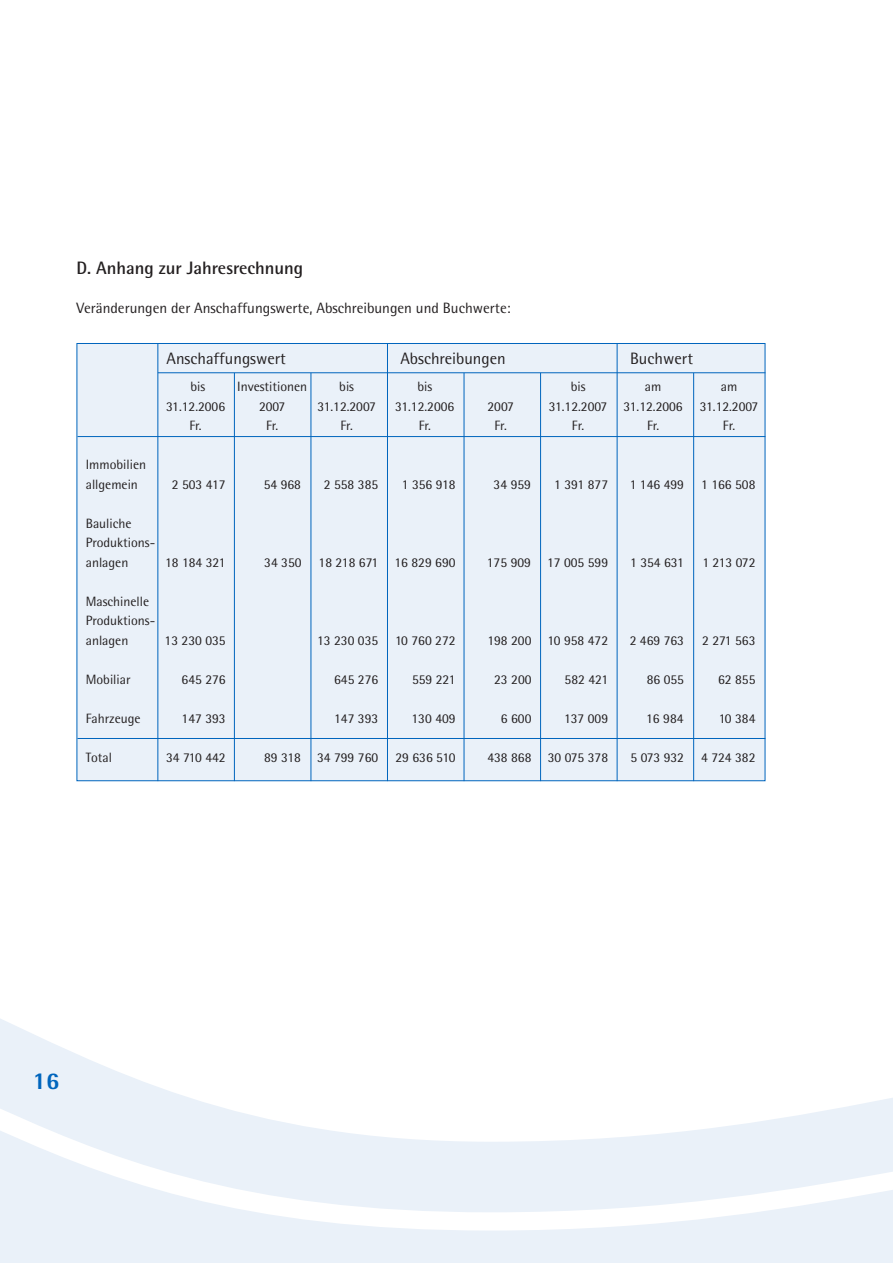
<style>
.page{position:relative;width:893px;height:1263px;background:#fff}
.page>*{position:absolute;margin:0;border:0;box-sizing:border-box;transform-origin:0 0}
.t1{font:800 24px "Rotis Semi Sans";color:#0065bd}
.t2{font:700 18px "Rotis Semi Sans";color:#231f20}
.t3{font:16.5px "Rotis Semi Sans";color:#231f20}
.t4{font:15px "Rotis Semi Sans";color:#231f20}
.t5{font:13.5px/19.5px "Rotis Semi Sans";color:#231f20}
</style>
<div class="page">
<svg style="left:0;top:1019px;width:893px;height:101px"></svg>
<svg style="left:0;top:1120px;width:893px;height:143px;fill:#eaf1f9"></svg>
<div style="left:77px;top:344px;width:688px;height:436px;background:#eaf1f9"></div>
<hr style="left:157px;top:343px;width:1px;height:438px;background:#0065bd">
<hr style="left:234px;top:373px;width:1px;height:408px;background:#0065bd">
<hr style="left:311px;top:373px;width:1px;height:408px;background:#0065bd">
<hr style="left:387px;top:343px;width:1px;height:438px;background:#0065bd">
<hr style="left:464px;top:373px;width:1px;height:408px;background:#0065bd">
<hr style="left:540px;top:373px;width:1px;height:408px;background:#0065bd">
<hr style="left:617px;top:343px;width:1px;height:438px;background:#0065bd">
<hr style="left:693px;top:373px;width:1px;height:408px;background:#0065bd">
<hr style="left:158px;top:372px;width:607px;height:1px;background:#0065bd">
<hr style="left:77px;top:436px;width:688px;height:1px;background:#0065bd">
<hr style="left:77px;top:738px;width:688px;height:1px;background:#0065bd">
<h2 class="t2" style="left:77px;top:262px;width:228px">D. Anhang zur Jahresrechnung</h2>
<p class="t4" style="left:77px;top:303px;width:436px">Veränderungen der Anschaffungswerte, Abschreibungen und Buchwerte:</p>
<p class="t3" style="left:167px;top:353px;width:121px">Anschaffungswert</p>
<p class="t3" style="left:400px;top:353px;width:107px">Abschreibungen</p>
<p class="t3" style="left:630px;top:353px;width:64px">Buchwert</p>
<p class="t5" style="left:190px;top:378px;width:16px">bis</p>
<p class="t5" style="left:237px;top:378px;width:71px">Investitionen</p>
<p class="t5" style="left:339px;top:378px;width:16px">bis</p>
<p class="t5" style="left:417px;top:378px;width:16px">bis</p>
<p class="t5" style="left:571px;top:378px;width:16px">bis</p>
<p class="t5" style="left:645px;top:378px;width:18px">am</p>
<p class="t5" style="left:721px;top:378px;width:18px">am</p>
<p class="t5" style="left:166px;top:398px;width:61px">31.12.2006</p>
<p class="t5" style="left:259px;top:398px;width:28px">2007</p>
<p class="t5" style="left:317px;top:398px;width:60px">31.12.2007</p>
<p class="t5" style="left:395px;top:398px;width:61px">31.12.2006</p>
<p class="t5" style="left:487px;top:398px;width:28px">2007</p>
<p class="t5" style="left:549px;top:398px;width:135px">31.12.2007 31.12.2006</p>
<p class="t5" style="left:700px;top:398px;width:60px">31.12.2007</p>
<p class="t5" style="left:189px;top:417px;width:14px">Fr.</p>
<p class="t5" style="left:266px;top:417px;width:14px">Fr.</p>
<p class="t5" style="left:341px;top:417px;width:14px">Fr.</p>
<p class="t5" style="left:419px;top:417px;width:14px">Fr.</p>
<p class="t5" style="left:495px;top:417px;width:14px">Fr.</p>
<p class="t5" style="left:572px;top:417px;width:14px">Fr.</p>
<p class="t5" style="left:647px;top:417px;width:14px">Fr.</p>
<p class="t5" style="left:723px;top:417px;width:14px">Fr.</p>
<p class="t5" style="left:86px;top:456px;width:62px">Immobilien allgemein</p>
<p class="t5" style="left:172px;top:476px;width:55px">2 503 417</p>
<p class="t5" style="left:264px;top:476px;width:39px">54 968</p>
<p class="t5" style="left:324px;top:476px;width:56px">2 558 385</p>
<p class="t5" style="left:402px;top:476px;width:55px">1 356 918</p>
<p class="t5" style="left:494px;top:476px;width:39px">34 959</p>
<p class="t5" style="left:554px;top:476px;width:55px">1 391 877</p>
<p class="t5" style="left:630px;top:476px;width:56px">1 146 499</p>
<p class="t5" style="left:701px;top:476px;width:56px">1 166 508</p>
<p class="t5" style="left:86px;top:515px;width:71px">Bauliche<br>Produktions&shy;anlagen</p>
<p class="t5" style="left:86px;top:593px;width:71px">Maschinelle<br>Produktions&shy;anlagen</p>
<p class="t5" style="left:165px;top:554px;width:62px">18 184 321</p>
<p class="t5" style="left:264px;top:554px;width:39px">34 350</p>
<p class="t5" style="left:319px;top:554px;width:138px">18 218 671 16 829 690</p>
<p class="t5" style="left:487px;top:554px;width:123px">175 909 17 005 599</p>
<p class="t5" style="left:630px;top:554px;width:55px">1 354 631</p>
<p class="t5" style="left:702px;top:554px;width:55px">1 213 072</p>
<p class="t5" style="left:165px;top:632px;width:63px">13 230 035</p>
<p class="t5" style="left:317px;top:632px;width:140px">13 230 035 10 760 272</p>
<p class="t5" style="left:487px;top:632px;width:122px">198 200 10 958 472</p>
<p class="t5" style="left:630px;top:632px;width:56px">2 469 763</p>
<p class="t5" style="left:702px;top:632px;width:55px">2 271 563</p>
<p class="t5" style="left:86px;top:671px;width:46px">Mobiliar</p>
<p class="t5" style="left:182px;top:671px;width:46px">645 276</p>
<p class="t5" style="left:334px;top:671px;width:46px">645 276</p>
<p class="t5" style="left:412px;top:671px;width:45px">559 221</p>
<p class="t5" style="left:494px;top:671px;width:39px">23 200</p>
<p class="t5" style="left:565px;top:671px;width:45px">582 421</p>
<p class="t5" style="left:647px;top:671px;width:39px">86 055</p>
<p class="t5" style="left:718px;top:671px;width:39px">62 855</p>
<p class="t5" style="left:86px;top:710px;width:56px">Fahrzeuge</p>
<p class="t5" style="left:182px;top:710px;width:46px">147 393</p>
<p class="t5" style="left:334px;top:710px;width:46px">147 393</p>
<p class="t5" style="left:412px;top:710px;width:46px">130 409</p>
<p class="t5" style="left:501px;top:710px;width:32px">6 600</p>
<p class="t5" style="left:564px;top:710px;width:46px">137 009</p>
<p class="t5" style="left:646px;top:710px;width:39px">16 984</p>
<p class="t5" style="left:719px;top:710px;width:38px">10 384</p>
<p class="t5" style="left:86px;top:749px;width:28px">Total</p>
<p class="t5" style="left:166px;top:749px;width:61px">34 710 442</p>
<p class="t5" style="left:264px;top:749px;width:115px">89 318 34 799 760</p>
<p class="t5" style="left:395px;top:749px;width:62px">29 636 510</p>
<p class="t5" style="left:487px;top:749px;width:122px">438 868 30 075 378</p>
<p class="t5" style="left:630px;top:749px;width:55px">5 073 932</p>
<p class="t5" style="left:701px;top:749px;width:56px">4 724 382</p>
<h1 class="t1" style="left:33px;top:1073px;width:28px">16</h1>
</div>
